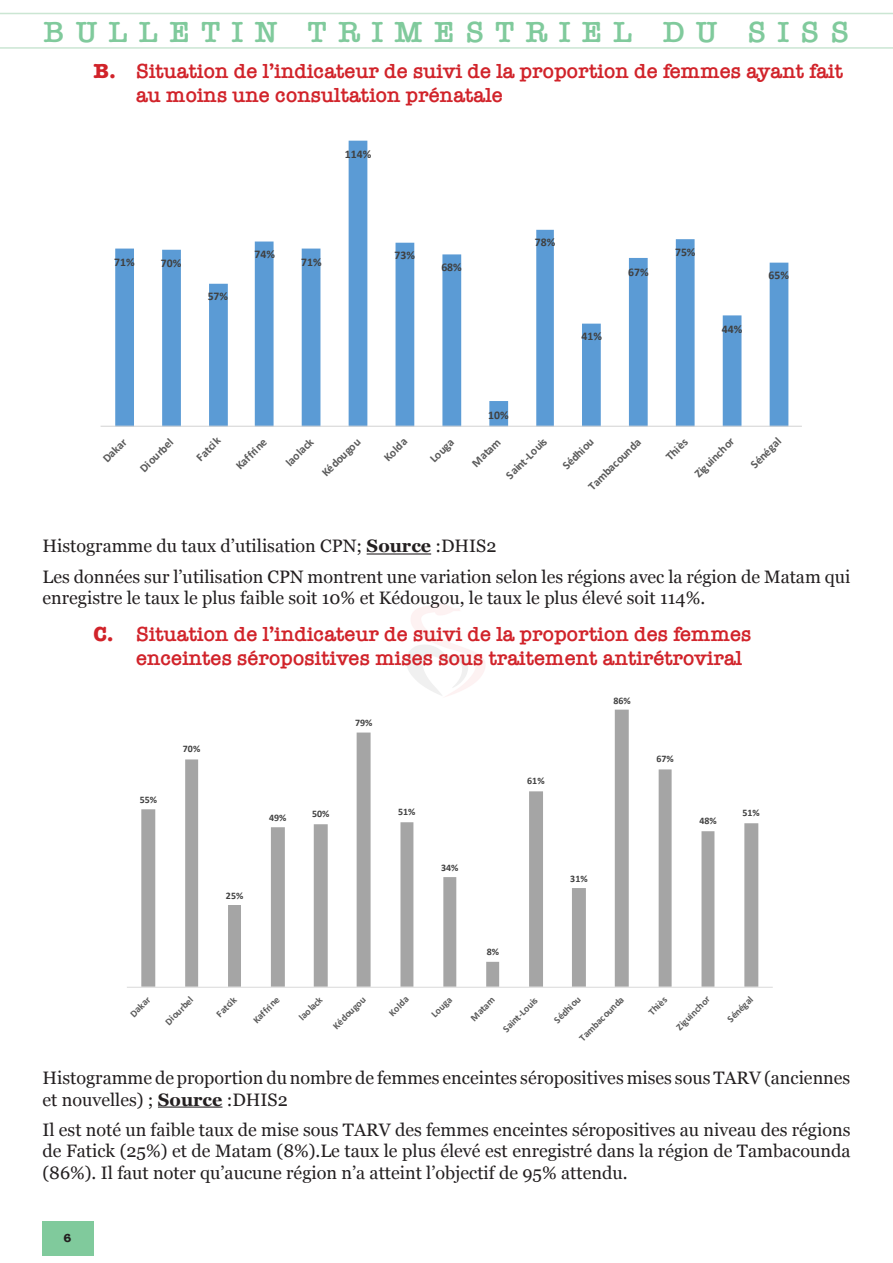
<style>
.page{position:relative;width:893px;height:1263px;background:#fff}
.page>*{position:absolute;margin:0;border:0;box-sizing:border-box;transform-origin:0 0}
.t1{font:600 30px "American Typewriter";letter-spacing:.38em;color:#80ca9c}
.t2{font:600 21px/24.2px "American Typewriter";color:#d1232a}
.t3{font:18px/21.6px "Georgia";color:#231f20}
.t4{font:700 12px "American Typewriter";color:#231f20}
.t5{font:700 11.7px "Calibri";color:#595959}
.t6{font:700 11.7px "Calibri";color:#404040}
.t7{font:700 9.9px "Calibri";color:#595959}
.t8{font:700 9.9px "Calibri";color:#404040}
.s1{font-weight:700}
</style>
<div class="page">
<div style="left:42px;top:1221px;width:51px;height:35px;background:#80ca9c"></div>
<hr style="left:0;top:13px;width:893px;height:1px;background:#cbe6d3">
<hr style="left:0;top:47px;width:893px;height:2px;background:#cbe6d3">
<hr style="left:367px;top:553px;width:64px;height:1px;background:#231f20">
<hr style="left:158px;top:1106px;width:64px;height:1px;background:#231f20">
<svg style="left:115px;top:141px;width:673px;height:285px"></svg>
<hr style="left:101px;top:426px;width:701px;height:1px;background:#d9d9d9">
<svg style="left:141px;top:710px;width:617px;height:277px"></svg>
<hr style="left:127px;top:987px;width:646px;height:1px;background:#d9d9d9">
<h1 class="t1" style="left:44px;top:9px;width:807px">BULLETIN TRIMESTRIEL DU SISS</h1>
<p class="t2" style="left:136px;top:59px;width:709px;text-indent:-43px"><span class="s1">B.</span> Situation de l’indicateur de suivi de la proportion de femmes ayant fait au moins une consultation prénatale</p>
<p class="t6" style="left:345px;top:146px;width:28px">114%</p>
<p class="t6" style="left:114px;top:254px;width:22px">71%</p>
<p class="t6" style="left:161px;top:255px;width:22px">70%</p>
<p class="t6" style="left:208px;top:288px;width:22px">57%</p>
<p class="t6" style="left:254px;top:246px;width:22px">74%</p>
<p class="t6" style="left:301px;top:254px;width:22px">71%</p>
<p class="t6" style="left:395px;top:247px;width:22px">73%</p>
<p class="t6" style="left:441px;top:259px;width:22px">68%</p>
<p class="t6" style="left:535px;top:234px;width:22px">78%</p>
<p class="t6" style="left:582px;top:328px;width:22px">41%</p>
<p class="t6" style="left:628px;top:263px;width:22px">67%</p>
<p class="t6" style="left:675px;top:243px;width:22px">75%</p>
<p class="t6" style="left:722px;top:321px;width:22px">44%</p>
<p class="t6" style="left:768px;top:267px;width:22px">65%</p>
<p class="t6" style="left:488px;top:406px;width:22px">10%</p>
<p class="t5" style="left:99px;top:455px;width:30px;rotate:-45deg">Dakar</p>
<p class="t5" style="left:136px;top:464px;width:43px;rotate:-45deg">Diourbel</p>
<p class="t5" style="left:192px;top:453px;width:31px;rotate:-45deg">Fatcik</p>
<p class="t5" style="left:232px;top:462px;width:40px;rotate:-45deg">Kaffrine</p>
<p class="t5" style="left:282px;top:458px;width:35px;rotate:-45deg">laolack</p>
<p class="t5" style="left:318px;top:469px;width:51px;rotate:-45deg">Kédougou</p>
<p class="t5" style="left:380px;top:453px;width:30px;rotate:-45deg">Kolda</p>
<p class="t5" style="left:426px;top:455px;width:31px;rotate:-45deg">Louga</p>
<p class="t5" style="left:468px;top:459px;width:37px;rotate:-45deg">Matam</p>
<p class="t5" style="left:502px;top:471px;width:54px;rotate:-45deg">Saint-Louis</p>
<p class="t5" style="left:558px;top:462px;width:41px;rotate:-45deg">Sédhiou</p>
<p class="t5" style="left:584px;top:483px;width:71px;rotate:-45deg">Tambacounda</p>
<p class="t5" style="left:662px;top:452px;width:27px;rotate:-45deg">Thiès</p>
<p class="t5" style="left:690px;top:470px;width:53px;rotate:-45deg">Ziguinchor</p>
<p class="t5" style="left:747px;top:460px;width:40px;rotate:-45deg">Sénégal</p>
<p class="t3" style="left:43px;top:530px;width:809px;line-height:30.2px">Histogramme du taux d’utilisation CPN; <span class="s1">Source</span> :DHIS2<br>Les données sur l’utilisation CPN montrent une variation selon les régions avec la région de Matam qui</p>
<p class="t3" style="left:43px;top:586px;width:664px">enregistre le taux le plus faible soit 10% et Kédougou, le taux le plus élevé soit 114%.</p>
<p class="t2" style="left:136px;top:621px;width:617px;text-indent:-43px"><span class="s1">C.</span> Situation de l’indicateur de suivi de la proportion des femmes enceintes séropositives mises sous traitement antirétroviral</p>
<p class="t8" style="left:140px;top:793px;width:19px">55%</p>
<p class="t8" style="left:183px;top:742px;width:19px">70%</p>
<p class="t8" style="left:269px;top:811px;width:19px">49%</p>
<p class="t8" style="left:226px;top:889px;width:19px">25%</p>
<p class="t8" style="left:355px;top:715px;width:19px">79%</p>
<p class="t8" style="left:312px;top:807px;width:19px">50%</p>
<p class="t8" style="left:398px;top:805px;width:19px">51%</p>
<p class="t8" style="left:441px;top:861px;width:19px">34%</p>
<p class="t8" style="left:487px;top:944px;width:14px">8%</p>
<p class="t8" style="left:527px;top:774px;width:19px">61%</p>
<p class="t8" style="left:613px;top:693px;width:19px">86%</p>
<p class="t8" style="left:570px;top:872px;width:19px">31%</p>
<p class="t8" style="left:656px;top:752px;width:19px">67%</p>
<p class="t8" style="left:699px;top:814px;width:19px">48%</p>
<p class="t8" style="left:742px;top:806px;width:19px">51%</p>
<p class="t7" style="left:576px;top:1034px;width:60px;rotate:-45deg">Tambacounda</p>
<p class="t7" style="left:645px;top:1008px;width:23px;rotate:-45deg">Thiès</p>
<p class="t7" style="left:673px;top:1023px;width:45px;rotate:-45deg">Ziguinchor</p>
<p class="t7" style="left:724px;top:1015px;width:34px;rotate:-45deg">Sénégal</p>
<p class="t3" style="left:43px;top:1066px;width:809px">Histogramme de proportion du nombre de femmes enceintes séropositives mises sous TARV (anciennes et nouvelles) ; <span class="s1">Source</span> :DHIS2</p>
<p class="t3" style="left:43px;top:1118px;width:809px;text-align:justify">Il est noté un faible taux de mise sous TARV des femmes enceintes séropositives au niveau des régions de Fatick (25%) et de Matam (8%).Le taux le plus élevé est enregistré dans la région de Tambacounda (86%). Il faut noter qu’aucune région n’a atteint l’objectif de 95% attendu.</p>
<p class="t7" style="left:127px;top:1010px;width:26px;rotate:-45deg">Dakar</p>
<p class="t7" style="left:162px;top:1018px;width:37px;rotate:-45deg">Diourbel</p>
<p class="t7" style="left:213px;top:1010px;width:26px;rotate:-45deg">Fatcik</p>
<p class="t7" style="left:250px;top:1016px;width:34px;rotate:-45deg">Kaffrine</p>
<p class="t7" style="left:296px;top:1013px;width:30px;rotate:-45deg">laolack</p>
<p class="t7" style="left:330px;top:1022px;width:44px;rotate:-45deg">Kédougou</p>
<p class="t7" style="left:386px;top:1009px;width:25px;rotate:-45deg">Kolda</p>
<p class="t7" style="left:428px;top:1010px;width:26px;rotate:-45deg">Louga</p>
<p class="t7" style="left:467px;top:1014px;width:32px;rotate:-45deg">Matam</p>
<p class="t7" style="left:499px;top:1025px;width:46px;rotate:-45deg">Saint-Louis</p>
<p class="t7" style="left:551px;top:1016px;width:35px;rotate:-45deg">Sédhiou</p>
<p class="t4" style="left:64px;top:1228px;width:9px">6</p>
</div>
